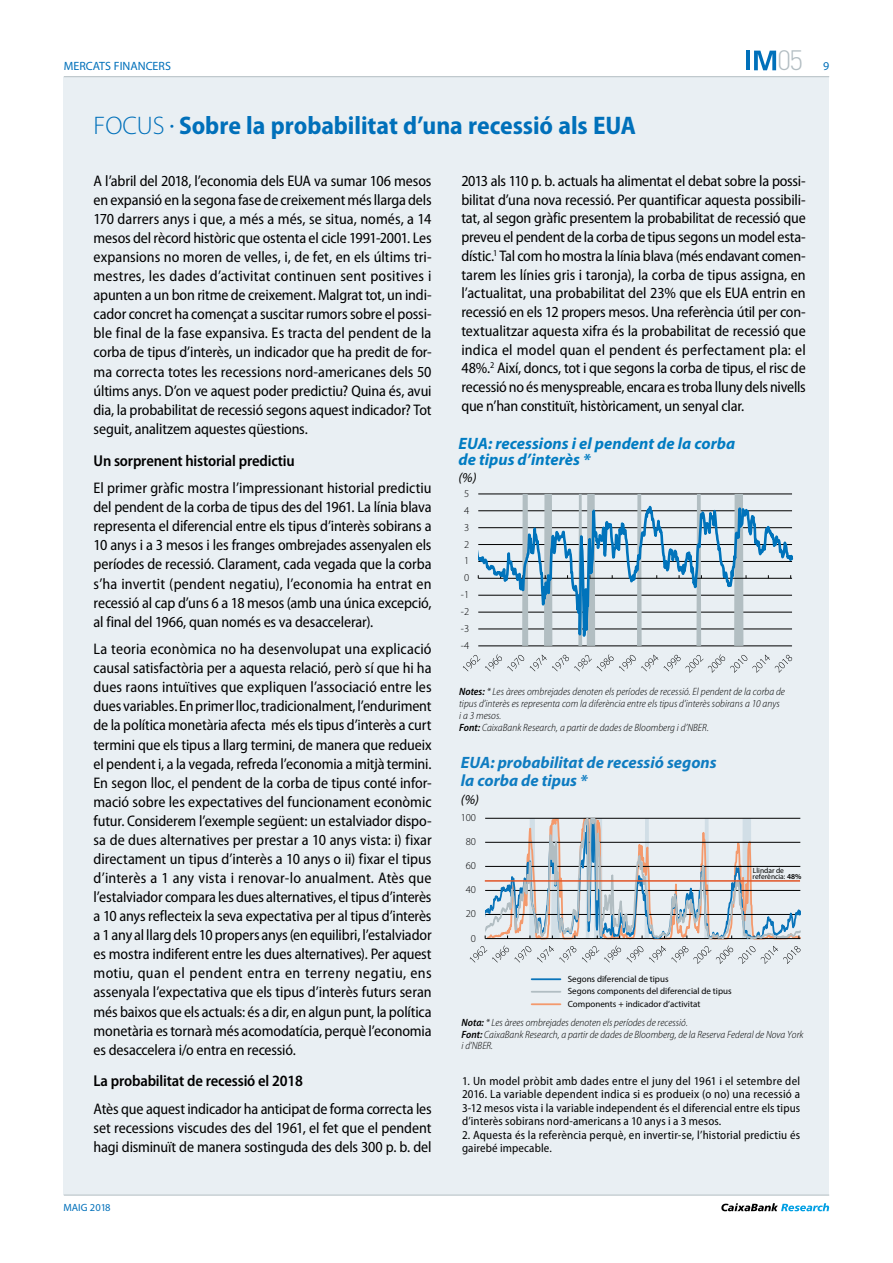
<style>
.page{position:relative;width:893px;height:1263px;background:#fff}
.page>*{position:absolute;margin:0;border:0;box-sizing:border-box;transform-origin:0 0}
.t1{font:300 27.6px "DIN Pro";color:#b2bdc2}
.t2{font:700 semi-condensed 25.5px "Myriad Pro";color:#0070ba}
.t3{font:italic 700 16.5px/16.5px "Myriad Pro";color:#017cc2}
.t4{font:italic 700 16.5px/18px "Myriad Pro";color:#0f7cc1}
.t5{font:600 semi-condensed 15.75px "Myriad Pro";letter-spacing:-.01em;color:#000}
.t6{font:semi-condensed 15.3px/19px "Myriad Pro";letter-spacing:-.01em;color:#000;text-align:justify}
.t7{font:italic 13.5px "Myriad Pro";color:#000}
.t8{font:semi-condensed 12px/13.5px "Myriad Pro";letter-spacing:.01em;color:#000;text-align:justify}
.t9{font:12px "Myriad Pro";color:#0070ba}
.t10{font:italic 300 semi-condensed 10.5px/12px "Myriad Pro";letter-spacing:.005em;color:#000}
.t11{font:300 10.5px "Myriad Pro";color:#000}
.t12{font:10.5px "Myriad Pro";color:#0070ba}
.t13{font:9px/12.6px "Myriad Pro";color:#000}
.t14{font:7.5px/6.3px "Myriad Pro";color:#000}
.s1{font-weight:300;font-stretch:normal}
.s2{font-weight:600}
</style>
<div class="page">
<div style="left:64px;top:77px;width:765px;height:1118px;background:#e9eff3"></div>
<hr style="left:64px;top:76px;width:765px;height:1px;background:#b2bdc2">
<hr style="left:64px;top:1195px;width:765px;height:1px;background:#b2bdc2">
<svg style="left:721px;top:1203px;width:108px;height:8px"></svg>
<svg style="left:754px;top:51px;width:22px;height:19px"></svg>
<hr style="left:746px;top:51px;width:4px;height:19px;background:#0070ba">
<svg style="left:463px;top:493px;width:331px;height:180px"></svg>
<hr style="left:532px;top:978px;width:28px;height:2px;background:#0974ba">
<hr style="left:532px;top:991px;width:28px;height:2px;background:#b1bdc2">
<hr style="left:532px;top:1003px;width:28px;height:2px;background:#f4996c">
<svg style="left:470px;top:818px;width:331px;height:146px"></svg>
<hr style="left:485px;top:880px;width:315px;height:2px;background:#e15325">
<h1 class="t1" style="left:777px;top:42px;width:28px">05</h1>
<p class="t9" style="left:64px;top:59px;width:109px">MERCATS FINANCERS</p>
<p class="t9" style="left:823px;top:60px;width:8px">9</p>
<h2 class="t2" style="left:94px;top:111px;width:544px"><span class="s1">FOCUS</span> <sup>•</sup> Sobre la probabilitat d’una recessió als EUA</h2>
<p class="t6" style="left:94px;top:172px;width:340px">A l’abril del 2018, l’economia dels EUA va sumar 106 mesos en expansió en la segona fase de creixement més llarga dels 170 darrers anys i que, a més a més, se situa, només, a 14 mesos del rècord històric que ostenta el cicle 1991-2001. Les expansions no moren de velles, i, de fet, en els últims tri&shy;mestres, les dades d’activitat continuen sent positives i apunten a un bon ritme de creixement. Malgrat tot, un indi&shy;cador concret ha començat a suscitar rumors sobre el possi&shy;ble final de la fase expansiva. Es tracta del pendent de la corba de tipus d’interès, un indicador que ha predit de for&shy;ma correcta totes les recessions nord-americanes dels 50 últims anys. D’on ve aquest poder predictiu? Quina és, avui dia, la probabilitat de recessió segons aquest indicador? Tot seguit, analitzem aquestes qüestions.</p>
<p class="t5" style="left:94px;top:452px;width:203px">Un sorprenent historial predictiu</p>
<p class="t6" style="left:94px;top:479px;width:340px">El primer gràfic mostra l’impressionant historial predictiu del pendent de la corba de tipus des del 1961. La línia blava representa el diferencial entre els tipus d’interès sobirans a 10 anys i a 3 mesos i les franges ombrejades assenyalen els períodes de recessió. Clarament, cada vegada que la corba s’ha invertit (pendent negatiu), l’economia ha entrat en recessió al cap d’uns 6 a 18 mesos (amb una única excepció, al final del 1966, quan només es va desaccelerar).</p>
<p class="t6" style="left:94px;top:640px;width:340px">La teoria econòmica no ha desenvolupat una explicació causal satisfactòria per a aquesta relació, però sí que hi ha dues raons intuïtives que expliquen l’associació entre les dues variables. En primer lloc, tradicionalment, l’enduriment de la política monetària afecta més els tipus d’interès a curt termini que els tipus a llarg termini, de manera que redueix el pendent i, a la vegada, refreda l’economia a mitjà termini.<br>En segon lloc, el pendent de la corba de tipus conté infor&shy;mació sobre les expectatives del funcionament econòmic futur. Considerem l’exemple següent: un estalviador dispo&shy;sa de dues alternatives per prestar a 10 anys vista: i) fixar directament un tipus d’interès a 10 anys o ii) fixar el tipus d’interès a 1 any vista i renovar-lo anualment. Atès que l’estalviador compara les dues alternatives, el tipus d’interès a 10 anys reflecteix la seva expectativa per al tipus d’interès a 1 any al llarg dels 10 propers anys (en equilibri, l’estalviador es mostra indiferent entre les dues alternatives). Per aquest motiu, quan el pendent entra en terreny negatiu, ens assenyala l’expectativa que els tipus d’interès futurs seran més baixos que els actuals: és a dir, en algun punt, la política monetària es tornarà més acomodatícia, perquè l’economia es desaccelera i/o entra en recessió.</p>
<p class="t5" style="left:94px;top:1072px;width:211px">La probabilitat de recessió el 2018</p>
<p class="t6" style="left:94px;top:1100px;width:340px">Atès que aquest indicador ha anticipat de forma correcta les set recessions viscudes des del 1961, el fet que el pendent hagi disminuït de manera sostinguda des dels 300 p. b. del</p>
<p class="t12" style="left:63px;top:1202px;width:49px">MAIG 2018</p>
<p class="t6" style="left:461px;top:172px;width:346px">2013 als 110 p. b. actuals ha alimentat el debat sobre la possi&shy;bilitat d’una nova recessió. Per quantificar aquesta possibili&shy;tat, al segon gràfic presentem la probabilitat de recessió que preveu el pendent de la corba de tipus segons un model esta&shy;dístic.<sup>1</sup> Tal com ho mostra la línia blava (més endavant comen&shy;tarem les línies gris i taronja), la corba de tipus assigna, en l’actualitat, una probabilitat del 23% que els EUA entrin en recessió en els 12 propers mesos. Una referència útil per con&shy;textualitzar aquesta xifra és la probabilitat de recessió que indica el model quan el pendent és perfectament pla: el 48%.<sup>2</sup> Així, doncs, tot i que segons la corba de tipus, el risc de recessió no és menyspreable, encara es troba lluny dels nivells que n’han constituït, històricament, un senyal clar.</p>
<p class="t3" style="left:458px;top:435px;width:278px">EUA: recessions i el pendent de la corba de tipus d’interès *</p>
<p class="t7" style="left:458px;top:470px;width:20px">(%)</p>
<p class="t11" style="left:464px;top:487px;width:7px">5</p>
<p class="t11" style="left:464px;top:504px;width:7px">4</p>
<p class="t11" style="left:464px;top:521px;width:7px">3</p>
<p class="t11" style="left:464px;top:538px;width:7px">2</p>
<p class="t11" style="left:464px;top:555px;width:7px">1</p>
<p class="t11" style="left:464px;top:571px;width:7px">0</p>
<p class="t11" style="left:461px;top:588px;width:10px">-1</p>
<p class="t11" style="left:461px;top:605px;width:10px">-2</p>
<p class="t11" style="left:461px;top:622px;width:10px">-3</p>
<p class="t11" style="left:461px;top:639px;width:10px">-4</p>
<p class="t10" style="left:459px;top:686px;width:327px"><span class="s2">Notes:</span> * Les àrees ombrejades denoten els períodes de recessió. El pendent de la corba de tipus d’interès es representa com la diferència entre els tipus d’interès sobirans a 10 anys<br>i a 3 mesos.<br><span class="s2">Font:</span> CaixaBank Research, a partir de dades de Bloomberg i d’NBER.</p>
<p class="t4" style="left:461px;top:754px;width:257px">EUA: probabilitat de recessió segons la corba de tipus *</p>
<p class="t7" style="left:461px;top:793px;width:20px">(%)</p>
<p class="t11" style="left:461px;top:811px;width:17px">100</p>
<p class="t11" style="left:466px;top:835px;width:12px">80</p>
<p class="t11" style="left:466px;top:859px;width:12px">60</p>
<p class="t11" style="left:466px;top:883px;width:12px">40</p>
<p class="t11" style="left:466px;top:908px;width:12px">20</p>
<p class="t11" style="left:471px;top:932px;width:7px">0</p>
<p class="t14" style="left:753px;top:867px;width:50px">Llindar de referència: <span class="s2">48%</span></p>
<p class="t13" style="left:568px;top:972px;width:165px">Segons diferencial de tipus<br>Segons components del diferencial de tipus<br>Components + indicador d’activitat</p>
<p class="t10" style="left:461px;top:1017px;width:343px"><span class="s2">Nota:</span> * Les àrees ombrejades denoten els períodes de recessió.<br><span class="s2">Font:</span> CaixaBank Research, a partir de dades de Bloomberg, de la Reserva Federal de Nova York i d’NBER.</p>
<p class="t8" style="left:462px;top:1074px;width:340px">1. Un model pròbit amb dades entre el juny del 1961 i el setembre del 2016. La variable dependent indica si es produeix (o no) una recessió a 3-12 mesos vista i la variable independent és el diferencial entre els tipus d’interès sobirans nord-americans a 10 anys i a 3 mesos.</p>
<p class="t8" style="left:462px;top:1128px;width:340px">2. Aquesta és la referència perquè, en invertir-se, l’historial predictiu és gairebé impecable.</p>
</div>
